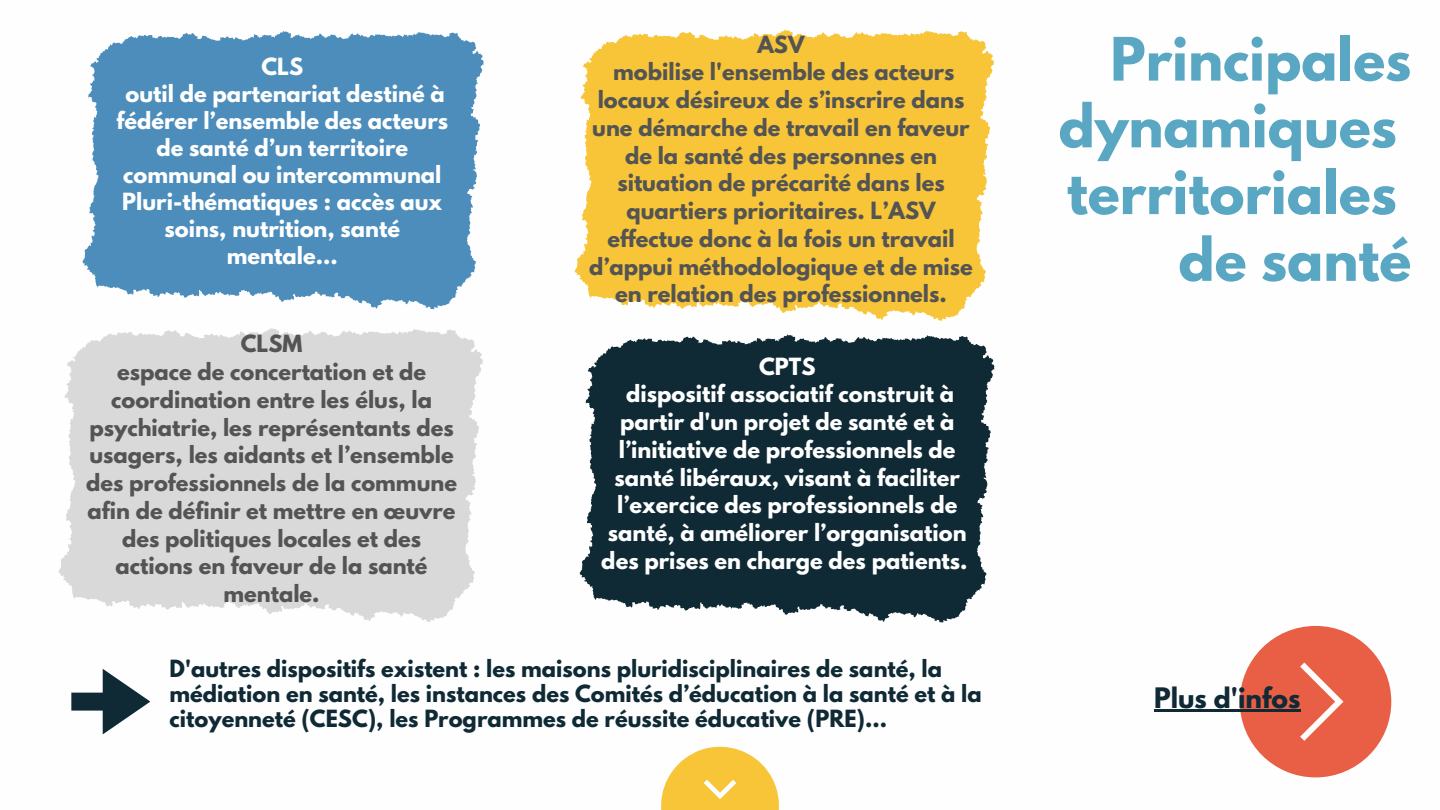
<style>
.page{position:relative;width:1440px;height:810px;background:#fff}
.page>*{position:absolute;margin:0;border:0;box-sizing:border-box;transform-origin:0 0}
.t1{font:700 53px/66.8px "League Spartan";color:#59a7c2;text-align:right}
.t2{font:700 25px "League Spartan";color:#0f2a35}
.t3{font:700 21px/27.8px "League Spartan";color:#545454;text-align:center}
.t4{font:700 21px/27.8px "League Spartan";color:#fff;text-align:center}
.t5{font:700 21px/24.8px "League Spartan";color:#0f2a35}
</style>
<div class="page">
<div style="left:1240px;top:626px;width:151px;height:151px;background:#e95f45;border-radius:76px"></div>
<svg style="left:1300px;top:663px;width:43px;height:78px"></svg>
<svg style="left:83px;top:31px;width:400px;height:278px;background:#6099c3"></svg>
<svg style="left:575px;top:30px;width:419px;height:291px;background:#f7cb4e"></svg>
<svg style="left:59px;top:328px;width:424px;height:294px;background:#ddd"></svg>
<svg style="left:580px;top:335px;width:415px;height:288px;background:#2b434d"></svg>
<svg style="left:71px;top:669px;width:79px;height:65px"></svg>
<hr style="left:1154px;top:710px;width:146px;height:2px;background:#0f2a35">
<svg style="left:661px;top:747px;width:118px;height:63px"></svg>
<p class="t4" style="left:261px;top:55px;width:43px">CLS</p>
<p class="t4" style="left:116px;top:83px;width:333px;line-height:27px">outil de partenariat destiné à fédérer l’ensemble des acteurs de santé d’un territoire communal ou intercommunal</p>
<p class="t4" style="left:122px;top:191px;width:322px;line-height:27px">Pluri-thématiques : accès aux soins, nutrition, santé mentale...</p>
<p class="t3" style="left:758px;top:33px;width:49px">ASV</p>
<p class="t3" style="left:589px;top:61px;width:385px">mobilise l'ensemble des acteurs locaux désireux de s’inscrire dans une démarche de travail en faveur de la santé des personnes en situation de précarité dans les quartiers prioritaires. L’ASV effectue donc à la fois un travail d’appui méthodologique et de mise en relation des professionnels.</p>
<p class="t3" style="left:241px;top:333px;width:63px">CLSM</p>
<p class="t3" style="left:86px;top:361px;width:372px">espace de concertation et de coordination entre les élus, la psychiatrie, les représentants des usagers, les aidants et l’ensemble des professionnels de la commune afin de définir et mettre en œuvre des politiques locales et des actions en faveur de la santé mentale.</p>
<p class="t4" style="left:759px;top:355px;width:58px">CPTS</p>
<p class="t4" style="left:601px;top:383px;width:368px">dispositif associatif construit à partir d'un projet de santé et à l’initiative de professionnels de santé libéraux, visant à faciliter l’exercice des professionnels de santé, à améliorer l’organisation des prises en charge des patients.</p>
<p class="t5" style="left:170px;top:659px;width:814px">D'autres dispositifs existent : les maisons pluridisciplinaires de santé, la médiation en santé, les instances des Comités d’éducation à la santé et à la citoyenneté (CESC), les Programmes de réussite éducative (PRE)...</p>
<p class="t1" style="left:1059px;top:33px;width:354px">Principales dynamiques</p>
<p class="t1" style="left:1067px;top:166px;width:331px">territoriales</p>
<p class="t1" style="left:1178px;top:233px;width:234px">de santé</p>
<p class="t2" style="left:1154px;top:686px;width:148px">Plus d'infos</p>
</div>
